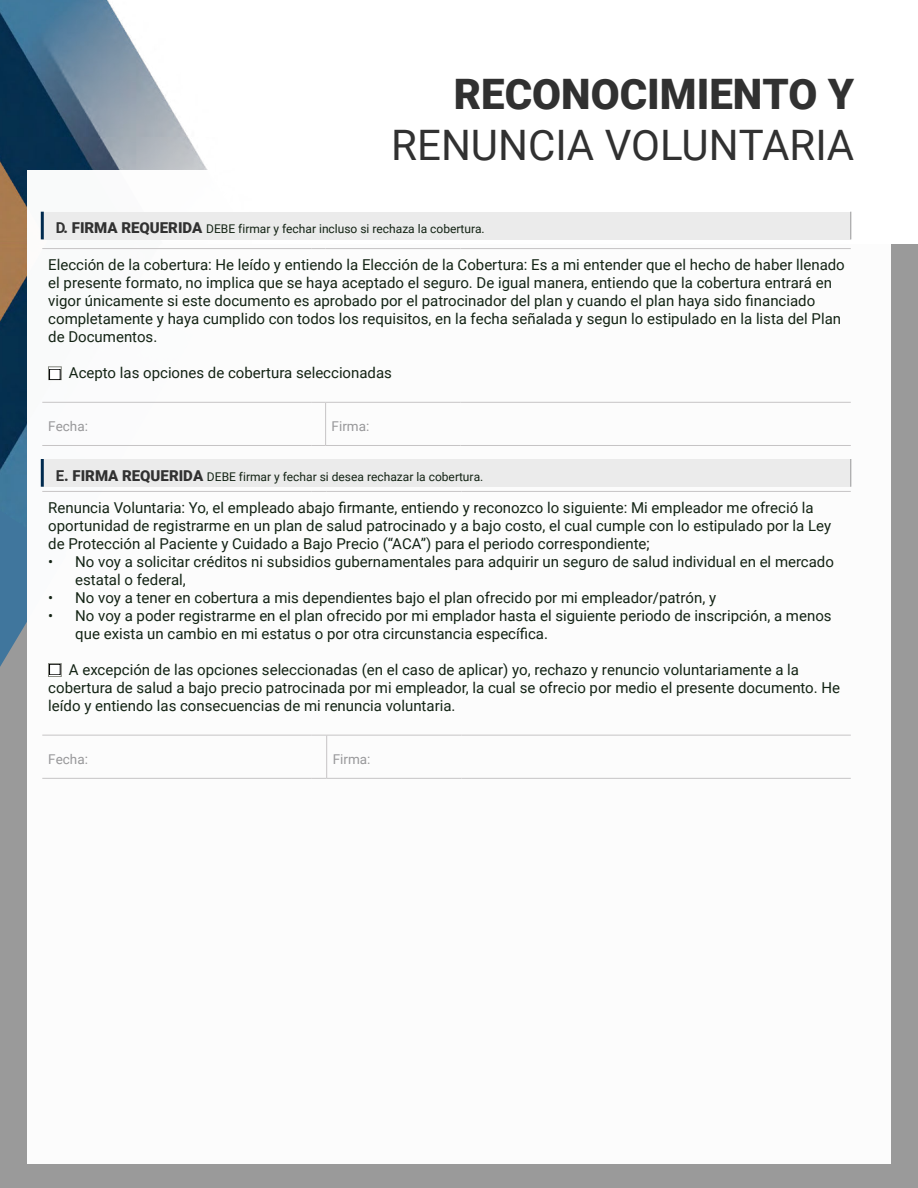
<style>
.page{position:relative;width:918px;height:1188px;background:#fff}
.page>*{position:absolute;margin:0;border:0;box-sizing:border-box;transform-origin:0 0}
.t1{font:42px "Roboto";color:#313131}
.t2{font:900 42px "Roboto";color:#313131}
.t3{font:15px/18px "Roboto";color:#132314}
.t4{font:13.5px "Roboto";color:#98989a}
.t5{font:12px "Roboto";color:#132314}
.s1{font-weight:700;font-size:15px;color:#313131}
.s2{font-weight:900;font-size:15px;color:#313131}
</style>
<div class="page">
<img style="left:0;top:0;width:208px;height:242px">
<div style="left:0;top:244px;width:918px;height:944px;background:#989898"></div>
<img style="left:0;top:242px;width:27px;height:268px">
<svg style="left:0;top:510px;width:27px;height:157px;background:#4c7b9c"></svg>
<div style="left:27px;top:170px;width:864px;height:993px;background:#fff"></div>
<div style="left:42px;top:212px;width:809px;height:27px;background:#ebebeb"></div>
<hr style="left:325px;top:403px;width:1px;height:42px;background:#c6c4c5">
<hr style="left:42px;top:248px;width:270px;height:1px;background:#c6c4c5">
<svg style="left:312px;top:248px;width:14px;height:1px"></svg>
<hr style="left:326px;top:248px;width:134px;height:1px;background:#c6c4c5">
<hr style="left:460px;top:248px;width:391px;height:1px;background:#c6c4c5">
<hr style="left:42px;top:402px;width:270px;height:1px;background:#c6c4c5">
<svg style="left:312px;top:402px;width:14px;height:1px"></svg>
<hr style="left:326px;top:402px;width:134px;height:1px;background:#c6c4c5">
<hr style="left:460px;top:402px;width:391px;height:1px;background:#c6c4c5">
<hr style="left:42px;top:445px;width:270px;height:1px;background:#c6c4c5">
<svg style="left:312px;top:445px;width:14px;height:1px"></svg>
<hr style="left:326px;top:445px;width:134px;height:1px;background:#c6c4c5">
<hr style="left:460px;top:445px;width:391px;height:1px;background:#c6c4c5">
<hr style="left:41px;top:212px;width:3px;height:27px;background:#002a4e">
<svg style="left:850px;top:212px;width:1px;height:27px"></svg>
<div style="left:48px;top:367px;width:13px;height:13px;border:1px solid #868980"></div>
<div style="left:49px;top:368px;width:11px;height:11px;background:#fff"></div>
<div style="left:42px;top:459px;width:809px;height:28px;background:#ebebeb"></div>
<hr style="left:326px;top:736px;width:1px;height:42px;background:#c6c4c5">
<hr style="left:42px;top:491px;width:270px;height:1px;background:#c6c4c5">
<svg style="left:312px;top:491px;width:15px;height:1px"></svg>
<hr style="left:327px;top:491px;width:134px;height:1px;background:#c6c4c5">
<hr style="left:461px;top:491px;width:390px;height:1px;background:#c6c4c5">
<hr style="left:42px;top:735px;width:270px;height:1px;background:#c6c4c5">
<svg style="left:312px;top:735px;width:15px;height:1px"></svg>
<hr style="left:327px;top:735px;width:134px;height:1px;background:#c6c4c5">
<hr style="left:461px;top:735px;width:390px;height:1px;background:#c6c4c5">
<hr style="left:42px;top:778px;width:270px;height:1px;background:#c6c4c5">
<svg style="left:312px;top:778px;width:15px;height:1px"></svg>
<hr style="left:327px;top:778px;width:134px;height:1px;background:#c6c4c5">
<hr style="left:461px;top:778px;width:390px;height:1px;background:#c6c4c5">
<hr style="left:41px;top:459px;width:3px;height:28px;background:#002a4e">
<svg style="left:850px;top:459px;width:1px;height:28px"></svg>
<div style="left:48px;top:663px;width:13px;height:14px;border:1px solid #868980"></div>
<div style="left:49px;top:369px;width:11px;height:11px;border:1px solid #000"></div>
<div style="left:49px;top:664px;width:11px;height:11px;border:1px solid #000"></div>
<h1 class="t2" style="left:454px;top:78px;width:402px">RECONOCIMIENTO Y</h1>
<h1 class="t1" style="left:391px;top:115px;width:464px">RENUNCIA VOLUNTARIA</h1>
<p class="t5" style="left:56px;top:221px;width:430px"><span class="s1">D</span><span class="s2">. FIRMA REQUERIDA</span> DEBE firmar y fechar incluso si rechaza la cobertura.</p>
<p class="t3" style="left:48px;top:255px;width:798px">Elección de la cobertura: He leído y entiendo la Elección de la Cobertura: Es a mi entender que el hecho de haber llenado el presente formato, no implica que se haya aceptado el seguro. De igual manera, entiendo que la cobertura entrará en vigor únicamente si este documento es aprobado por el patrocinador del plan y cuando el plan haya sido financiado completamente y haya cumplido con todos los requisitos, en la fecha señalada y segun lo estipulado en la lista del Plan de Documentos.</p>
<p class="t3" style="left:69px;top:365px;width:325px">Acepto las opciones de cobertura seleccionadas</p>
<p class="t4" style="left:48px;top:417px;width:41px">Fecha:</p>
<p class="t4" style="left:332px;top:417px;width:39px">Firma:</p>
<p class="t5" style="left:56px;top:468px;width:429px"><span class="s1">E</span><span class="s2">. FIRMA REQUERIDA</span> DEBE firmar y fechar si desea rechazar la cobertura.</p>
<p class="t3" style="left:48px;top:498px;width:784px">Renuncia Voluntaria: Yo, el empleado abajo firmante, entiendo y reconozco lo siguiente: Mi empleador me ofreció la oportunidad de registrarme en un plan de salud patrocinado y a bajo costo, el cual cumple con lo estipulado por la Ley de Protección al Paciente y Cuidado a Bajo Precio (“ACA”) para el periodo correspondiente;</p>
<p class="t3" style="left:75px;top:554px;width:760px;text-indent:-27px">• No voy a solicitar créditos ni subsidios gubernamentales para adquirir un seguro de salud individual en el mercado estatal o federal,</p>
<p class="t3" style="left:48px;top:590px;width:669px">• No voy a tener en cobertura a mis dependientes bajo el plan ofrecido por mi empleador/patrón, y</p>
<p class="t3" style="left:75px;top:608px;width:758px;text-indent:-27px">• No voy a poder registrarme en el plan ofrecido por mi emplador hasta el siguiente periodo de inscripción, a menos que exista un cambio en mi estatus o por otra circunstancia específica.</p>
<p class="t3" style="left:48px;top:660px;width:793px;text-indent:21px">A excepción de las opciones seleccionadas (en el caso de aplicar) yo, rechazo y renuncio voluntariamente a la cobertura de salud a bajo precio patrocinada por mi empleador, la cual se ofrecio por medio el presente documento. He leído y entiendo las consecuencias de mi renuncia voluntaria.</p>
<p class="t4" style="left:48px;top:750px;width:41px">Fecha:</p>
<p class="t4" style="left:333px;top:750px;width:39px">Firma:</p>
</div>
